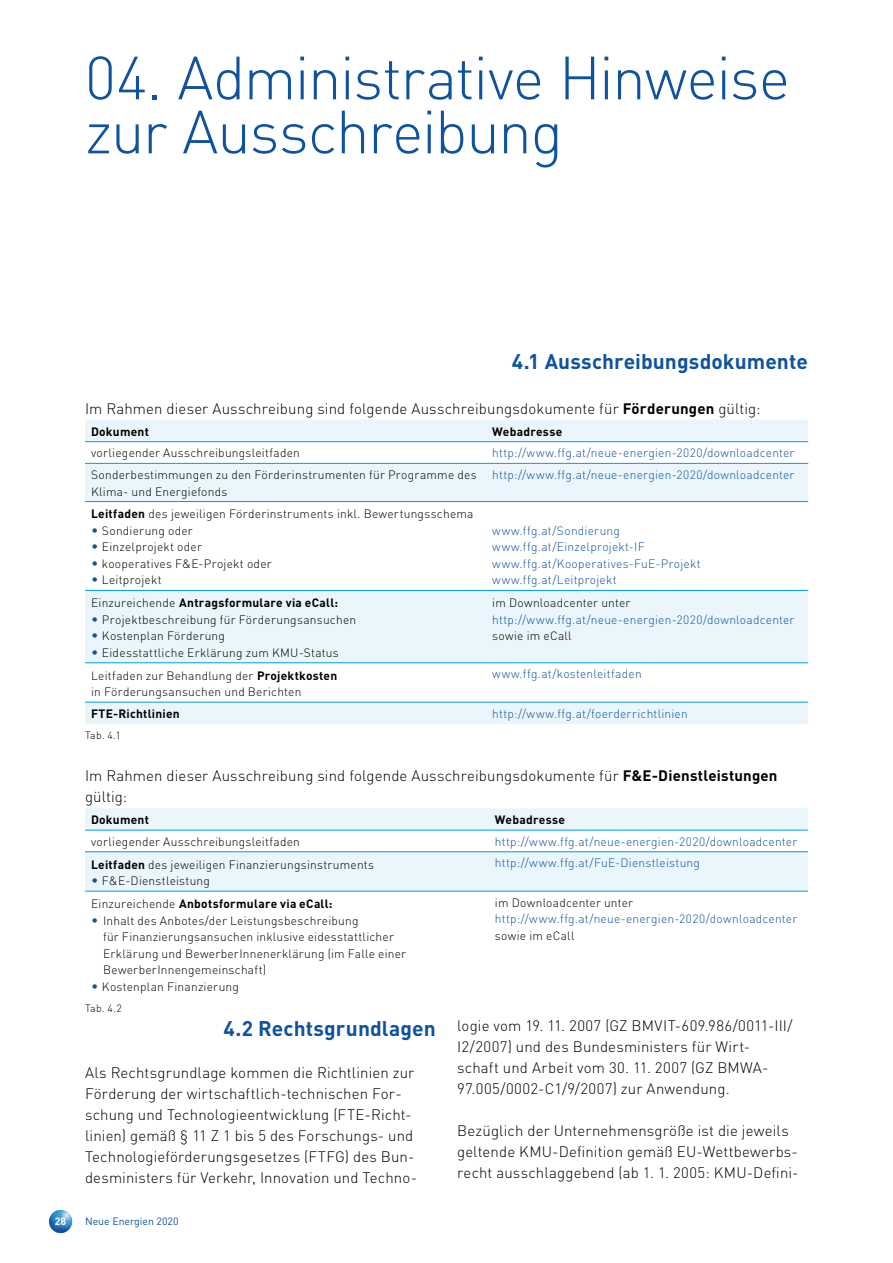
<style>
.page{position:relative;width:893px;height:1263px;background:#fff}
.page>*{position:absolute;margin:0;border:0;box-sizing:border-box;transform-origin:0 0}
.t1{font:300 60px/54px "DIN";letter-spacing:-.02em;color:#0f529d}
.t2{font:700 21px "DIN";letter-spacing:.005em;color:#0f529d}
.t3{font:300 15px/21px "DIN";letter-spacing:.01em;color:#000}
.t4{font:300 12px/16.5px "DIN";letter-spacing:.02em;color:#000}
.t5{font:300 12px/16.5px "DIN";letter-spacing:.02em;color:#0f529d}
.t6{font:700 12px "DIN";letter-spacing:.02em;color:#000}
.t7{font:10.5px "DIN";color:#0f529d}
.t8{font:300 10.5px "DIN";letter-spacing:-.005em;color:#000}
.t9{font:700 10.5px "DIN";color:#fff}
.s1{font-weight:700}
.s2{font-size:13.5px;color:#0f529d}
.s3{font-weight:300}
</style>
<div class="page">
<img style="left:49px;top:1210px;width:23px;height:23px">
<svg style="left:85px;top:420px;width:723px;height:304px;fill:#eaf6fc"></svg>
<hr style="left:85px;top:441px;width:401px;height:1px;background:#009ee0">
<hr style="left:486px;top:441px;width:322px;height:1px;background:#009ee0">
<hr style="left:85px;top:463px;width:401px;height:1px;background:#009ee0">
<hr style="left:486px;top:463px;width:322px;height:1px;background:#009ee0">
<hr style="left:85px;top:501px;width:401px;height:1px;background:#009ee0">
<hr style="left:486px;top:501px;width:322px;height:1px;background:#009ee0">
<hr style="left:85px;top:590px;width:401px;height:1px;background:#009ee0">
<hr style="left:486px;top:590px;width:322px;height:1px;background:#009ee0">
<hr style="left:85px;top:662px;width:401px;height:1px;background:#009ee0">
<hr style="left:486px;top:662px;width:322px;height:1px;background:#009ee0">
<hr style="left:85px;top:702px;width:401px;height:1px;background:#009ee0">
<hr style="left:486px;top:702px;width:322px;height:1px;background:#009ee0">
<svg style="left:85px;top:808px;width:723px;height:83px;fill:#eaf6fc"></svg>
<hr style="left:85px;top:830px;width:404px;height:1px;background:#009ee0">
<hr style="left:489px;top:830px;width:319px;height:1px;background:#009ee0">
<hr style="left:85px;top:851px;width:404px;height:1px;background:#009ee0">
<hr style="left:489px;top:851px;width:319px;height:1px;background:#009ee0">
<hr style="left:85px;top:891px;width:404px;height:1px;background:#009ee0">
<hr style="left:489px;top:891px;width:319px;height:1px;background:#009ee0">
<h1 class="t1" style="left:85px;top:50px;width:706px">04. Administrative Hinweise zur Ausschreibung</h1>
<h2 class="t2" style="left:512px;top:347px;width:297px">4.1 Ausschreibungsdokumente</h2>
<p class="t3" style="left:85px;top:398px;width:677px">Im Rahmen dieser Ausschreibung sind folgende Ausschreibungsdokumente für <span class="s1">Förderungen</span> gültig:</p>
<p class="t6" style="left:91px;top:423px;width:59px">Dokument</p>
<p class="t6" style="left:492px;top:423px;width:72px">Webadresse</p>
<p class="t4" style="left:91px;top:445px;width:210px">vorliegender Ausschreibungsleitfaden</p>
<p class="t5" style="left:492px;top:445px;width:304px">http://www.ffg.at/neue-energien-2020/downloadcenter</p>
<p class="t4" style="left:91px;top:466px;width:387px">Sonderbestimmungen zu den Förderinstrumenten für Programme des<br>Klima- und Energiefonds</p>
<p class="t5" style="left:492px;top:466px;width:304px">http://www.ffg.at/neue-energien-2020/downloadcenter</p>
<p class="t4" style="left:91px;top:506px;width:384px"><span class="s1">Leitfaden</span> des jeweiligen Förderinstruments inkl. Bewertungsschema</p>
<p class="t4" style="left:91px;top:522px;width:103px"><span class="s2">•</span> Sondierung oder</p>
<p class="t4" style="left:91px;top:539px;width:112px"><span class="s2">•</span> Einzelprojekt oder</p>
<p class="t4" style="left:91px;top:555px;width:182px"><span class="s2">•</span> kooperatives F&amp;E-Projekt oder</p>
<p class="t4" style="left:91px;top:572px;width:72px"><span class="s2">•</span> Leitprojekt</p>
<p class="t5" style="left:492px;top:522px;width:210px">www.ffg.at/Sondierung www.ffg.at/Einzelprojekt-IF www.ffg.at/Kooperatives-FuE-Projekt www.ffg.at/Leitprojekt</p>
<p class="t6" style="left:91px;top:595px;width:249px"><span class="s3">Einzureichende</span> Antragsformulare via eCall:</p>
<p class="t4" style="left:91px;top:611px;width:267px"><span class="s2">•</span> Projektbeschreibung für Förderungsansuchen</p>
<p class="t4" style="left:91px;top:628px;width:136px"><span class="s2">•</span> Kostenplan Förderung</p>
<p class="t4" style="left:91px;top:644px;width:249px"><span class="s2">•</span> Eidesstattliche Erklärung zum KMU-Status</p>
<p class="t4" style="left:492px;top:595px;width:140px">im Downloadcenter unter</p>
<p class="t5" style="left:492px;top:611px;width:304px">http://www.ffg.at/neue-energien-2020/downloadcenter</p>
<p class="t4" style="left:492px;top:628px;width:81px">sowie im eCall</p>
<p class="t4" style="left:91px;top:667px;width:248px">Leitfaden zur Behandlung der <span class="s1">Projektkosten </span>in Förderungsansuchen und Berichten</p>
<p class="t5" style="left:492px;top:666px;width:151px">www.ffg.at/kostenleitfaden</p>
<p class="t6" style="left:91px;top:706px;width:90px">FTE-Richtlinien</p>
<p class="t5" style="left:492px;top:705px;width:197px">http://www.ffg.at/foerderrichtlinien</p>
<p class="t8" style="left:85px;top:729px;width:37px">Tab. 4.1</p>
<p class="t3" style="left:85px;top:765px;width:694px">Im Rahmen dieser Ausschreibung sind folgende Ausschreibungsdokumente für <span class="s1">F&amp;E-Dienstleistungen </span>gültig:</p>
<p class="t6" style="left:91px;top:812px;width:59px">Dokument</p>
<p class="t6" style="left:495px;top:812px;width:72px">Webadresse</p>
<p class="t4" style="left:91px;top:833px;width:210px">vorliegender Ausschreibungsleitfaden</p>
<p class="t5" style="left:495px;top:833px;width:304px">http://www.ffg.at/neue-energien-2020/downloadcenter</p>
<p class="t4" style="left:91px;top:856px;width:285px"><span class="s1">Leitfaden</span> des jeweiligen Finanzierungsinstruments</p>
<p class="t4" style="left:91px;top:872px;width:121px"><span class="s2">•</span> F&amp;E-Dienstleistung</p>
<p class="t5" style="left:495px;top:855px;width:207px">http://www.ffg.at/FuE-Dienstleistung</p>
<p class="t6" style="left:91px;top:896px;width:243px"><span class="s3">Einzureichende</span> Anbotsformulare via eCall:</p>
<p class="t4" style="left:103px;top:912px;width:305px;text-indent:-12px"><span class="s2">•</span> Inhalt des Anbotes/der Leistungsbeschreibung<br>für Finanzierungsansuchen inklusive eidesstattlicher Erklärung und BewerberInnenerklärung (im Falle einer BewerberInnengemeinschaft)</p>
<p class="t4" style="left:91px;top:978px;width:149px"><span class="s2">•</span> Kostenplan Finanzierung</p>
<p class="t8" style="left:85px;top:1001px;width:38px">Tab. 4.2</p>
<h2 class="t2" style="left:224px;top:1014px;width:214px">4.2 Rechtsgrundlagen</h2>
<p class="t3" style="left:85px;top:1062px;width:334px">Als Rechtsgrundlage kommen die Richtlinien zur Förderung der wirtschaftlich-technischen For&shy;schung und Technologieentwicklung (FTE-Richt&shy;linien) gemäß § 11 Z 1 bis 5 des Forschungs- und Technologieförderungsgesetzes (FTFG) des Bun&shy;desministers für Verkehr, Innovation und Techno-</p>
<p class="t9" style="left:55px;top:1214px;width:13px">28</p>
<p class="t7" style="left:85px;top:1214px;width:95px">Neue Energien 2020</p>
<p class="t4" style="left:495px;top:894px;width:140px">im Downloadcenter unter</p>
<p class="t5" style="left:495px;top:911px;width:304px">http://www.ffg.at/neue-energien-2020/downloadcenter</p>
<p class="t4" style="left:495px;top:927px;width:81px">sowie im eCall</p>
<p class="t3" style="left:457px;top:1014px;width:337px">logie vom 19. 11. 2007 (GZ BMVIT-609.986/0011-III/ I2/2007) und des Bundesministers für Wirt&shy;schaft und Arbeit vom 30. 11. 2007 (GZ BMWA-97.005/0002-C1/9/2007) zur Anwendung.</p>
<p class="t3" style="left:457px;top:1119px;width:343px">Bezüglich der Unternehmensgröße ist die jeweils geltende KMU-Definition gemäß EU-Wettbewerbs&shy;recht ausschlaggebend (ab 1. 1. 2005: KMU-Defini-</p>
</div>
